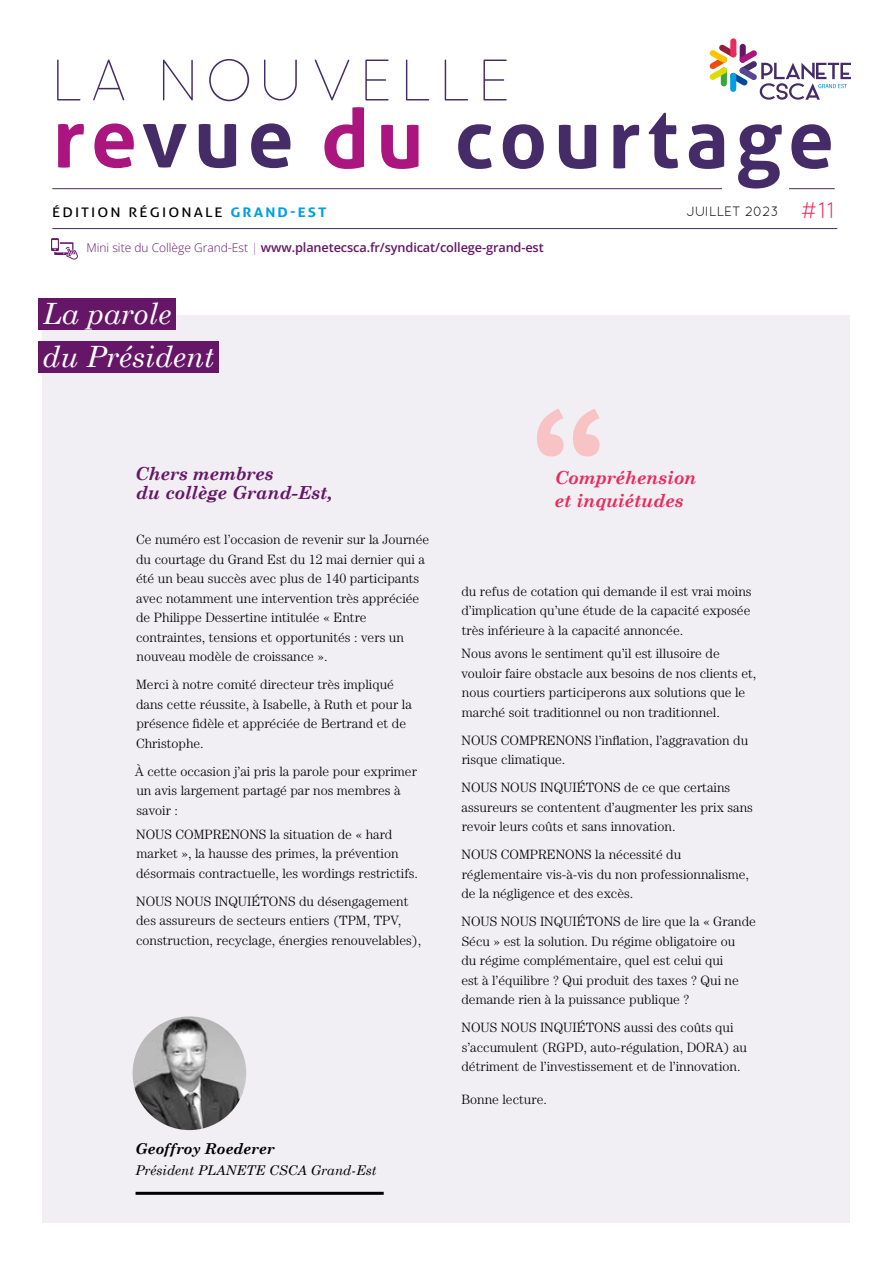
<style>
.page{position:relative;width:893px;height:1263px;background:#fff}
.page>*{position:absolute;margin:0;border:0;box-sizing:border-box;transform-origin:0 0}
.t1{font:700 82.5px "Aller";letter-spacing:.08em;color:#452b67}
.t2{font:300 58.5px "Quicksand";letter-spacing:.1em;color:#452b67}
.t3{font:italic 29.4px/43px "Century Schoolbook";color:#fff}
.t4{font:italic 700 18px/19.5px "Century Schoolbook";letter-spacing:-.01em;color:#651667}
.t5{font:italic 700 18px/22.5px "Century Schoolbook";letter-spacing:-.01em;color:#e72d5d}
.t6{font:italic 700 15px "Century Schoolbook";letter-spacing:.005em;color:#000}
.t7{font:300 13.5px/19.5px "Century Std";color:#000}
.t8{font:italic 13.5px "Century Schoolbook";color:#000}
.t9{font:13.5px "Quicksand";color:#000}
.t10{font:13.2px "Aller";letter-spacing:.14em;color:#000;scale:1.14 1}
.t11{font:600 12.75px "Open Sans";letter-spacing:-.01em;color:#651667}
.s1{color:#aa1580}
.s2{font-weight:700;color:#009fe3}
.s3{font-weight:300;font-size:12px}
.s4{font-weight:300;font-size:12px;color:#956699}
.s5{font-size:22.5px;color:#e72d5d}
</style>
<div class="page">
<div style="left:730px;top:38px;width:6px;height:19px;background:#e72d5d;border-radius:3px"></div>
<svg style="left:709px;top:44px;width:142px;height:56px"></svg>
<hr style="left:52px;top:188px;width:670px;height:1px;background:#452b67">
<hr style="left:52px;top:228px;width:785px;height:1px;background:#452b67">
<svg style="left:51px;top:238px;width:27px;height:22px"></svg>
<div style="left:43px;top:315px;width:807px;height:907px;background:#f1eef4"></div>
<svg style="left:537px;top:409px;width:62px;height:47px"></svg>
<div style="left:38px;top:298px;width:138px;height:31px;background:#651667"></div>
<div style="left:38px;top:341px;width:181px;height:31px;background:#651667"></div>
<hr style="left:789px;top:188px;width:46px;height:1px;background:#452b67">
<img style="left:133px;top:1016px;width:113px;height:114px;border-radius:57px">
<hr style="left:136px;top:1192px;width:248px;height:3px;background:#000">
<h2 class="t2" style="left:51px;top:46px;width:463px">LA NOUVELLE</h2>
<h1 class="t1" style="left:52px;top:91px;width:783px"><span class="s1">re</span>vue <span class="s1">du</span> courtage</h1>
<p class="t10" style="left:52px;top:204px;width:242px">ÉDITION RÉGIONALE <span class="s2">GRAND-EST</span></p>
<p class="t11" style="left:86px;top:238px;width:459px"><span class="s3">Mini site du Collège Grand-Est</span> <span class="s4">|</span> www.planetecsca.fr/syndicat/college-grand-est</p>
<h3 class="t3" style="left:43px;top:291px;width:173px">La parole du Président</h3>
<p class="t9" style="left:687px;top:203px;width:150px">JUILLET 2023 <span class="s5">#11</span></p>
<h3 class="t4" style="left:135px;top:463px;width:199px">Chers membres<br>du collège Grand-Est,</h3>
<p class="t7" style="left:136px;top:530px;width:295px">Ce numéro est l’occasion de revenir sur la Journée du courtage du Grand Est du 12 mai dernier qui a été un beau succès avec plus de 140 participants avec notamment une intervention très appréciée de Philippe Dessertine intitulée « Entre contraintes, tensions et opportunités : vers un nouveau modèle de croissance ».</p>
<p class="t7" style="left:136px;top:675px;width:277px">Merci à notre comité directeur très impliqué dans cette réussite, à Isabelle, à Ruth et pour la présence fidèle et appréciée de Bertrand et de Christophe.</p>
<p class="t7" style="left:135px;top:761px;width:283px">À cette occasion j’ai pris la parole pour exprimer un avis largement partagé par nos membres à savoir :</p>
<p class="t7" style="left:136px;top:824px;width:283px">NOUS COMPRENONS la situation de « hard market », la hausse des primes, la prévention désormais contractuelle, les wordings restrictifs.</p>
<p class="t7" style="left:136px;top:891px;width:287px">NOUS NOUS INQUIÉTONS du désengagement des assureurs de secteurs entiers (TPM, TPV, construction, recyclage, énergies renouvelables),</p>
<p class="t6" style="left:136px;top:1139px;width:141px">Geoffroy Roederer</p>
<p class="t8" style="left:136px;top:1161px;width:242px">Président PLANETE CSCA Grand-Est</p>
<h3 class="t5" style="left:555px;top:466px;width:143px">Compréhension et inquiétudes</h3>
<p class="t7" style="left:461px;top:581px;width:292px;text-align:justify">du refus de cotation qui demande il est vrai moins d’implication qu’une étude de la capacité exposée très inférieure à la capacité annoncée.</p>
<p class="t7" style="left:461px;top:644px;width:296px">Nous avons le sentiment qu’il est illusoire de vouloir faire obstacle aux besoins de nos clients et, nous courtiers participerons aux solutions que le marché soit traditionnel ou non traditionnel.</p>
<p class="t7" style="left:461px;top:730px;width:288px">NOUS COMPRENONS l’inflation, l’aggravation du risque climatique.</p>
<p class="t7" style="left:461px;top:778px;width:293px">NOUS NOUS INQUIÉTONS de ce que certains assureurs se contentent d’augmenter les prix sans revoir leurs coûts et sans innovation.</p>
<p class="t7" style="left:461px;top:845px;width:289px">NOUS COMPRENONS la nécessité du réglementaire vis-à-vis du non professionnalisme, de la négligence et des excès.</p>
<p class="t7" style="left:461px;top:912px;width:296px">NOUS NOUS INQUIÉTONS de lire que la « Grande Sécu » est la solution. Du régime obligatoire ou<br>du régime complémentaire, quel est celui qui<br>est à l’équilibre ? Qui produit des taxes ? Qui ne demande rien à la puissance publique ?</p>
<p class="t7" style="left:461px;top:1018px;width:287px">NOUS NOUS INQUIÉTONS aussi des coûts qui s’accumulent (RGPD, auto-régulation, DORA) au détriment de l’investissement et de l’innovation.</p>
<p class="t7" style="left:461px;top:1089px;width:87px">Bonne lecture.</p>
</div>
